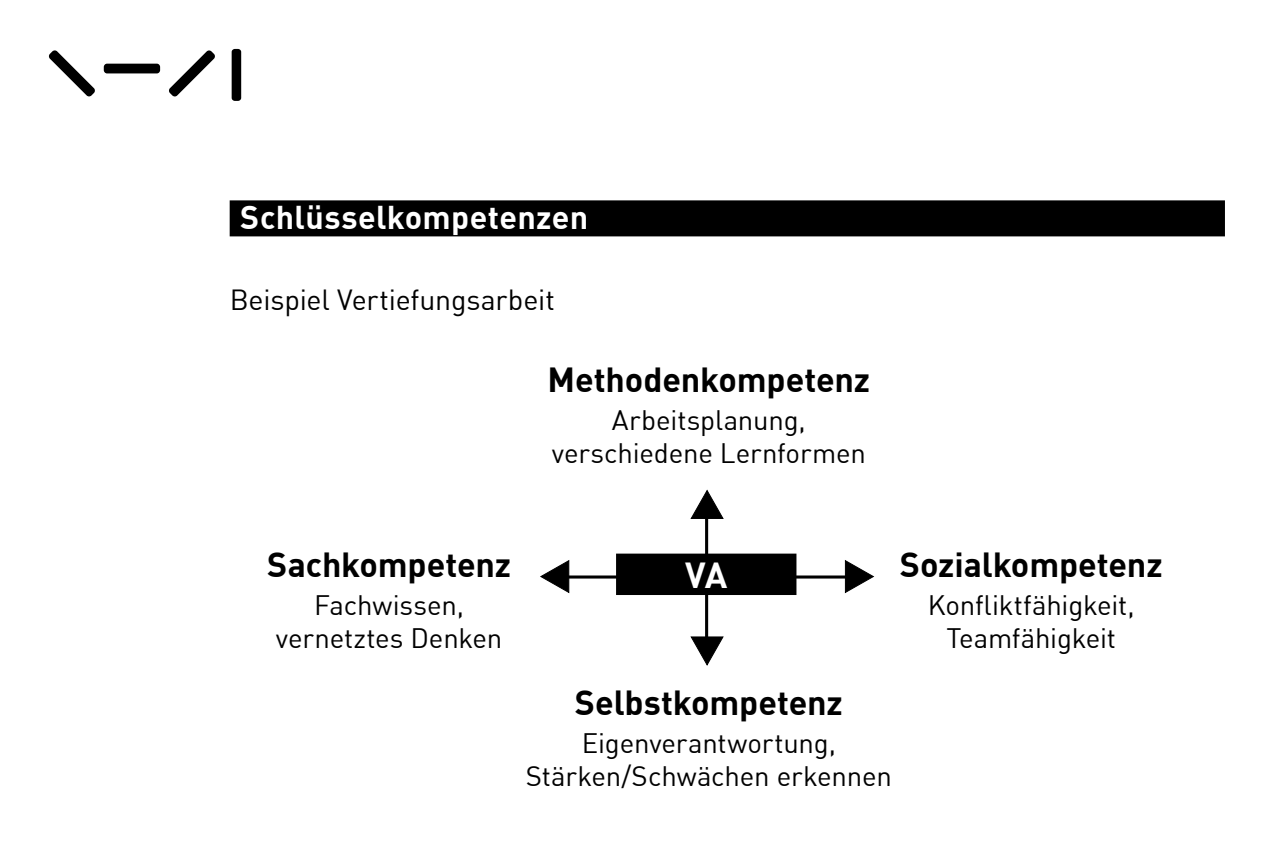
<style>
.page{position:relative;width:1276px;height:851px;background:#fff}
.page>*{position:absolute;margin:0;border:0;box-sizing:border-box;transform-origin:0 0}
.t1{font:700 35.4px "DINOT";color:#fff}
.t2{font:700 34.05px "DINOT";letter-spacing:-.005em;color:#000}
.t3{font:700 32.25px "DINOT";letter-spacing:.01em;color:#fff}
.t4{font:28.5px "DINOT";letter-spacing:-.01em;color:#000}
.t5{font:27.6px/32.8px "DINOT";letter-spacing:-.005em;color:#000;text-align:center}
</style>
<div class="page">
<div style="left:104px;top:64px;width:56px;height:9px;background:#000;border-radius:3px"></div>
<div style="left:232px;top:49px;width:9px;height:52px;background:#000;border-radius:3px"></div>
<svg style="left:169px;top:50px;width:46px;height:47px"></svg>
<svg style="left:49px;top:50px;width:46px;height:47px"></svg>
<div style="left:230px;top:200px;width:995px;height:36px;background:#000"></div>
<hr style="left:705px;top:505px;width:3px;height:146px;background:#000">
<svg style="left:690px;top:489px;width:34px;height:30px"></svg>
<svg style="left:690px;top:636px;width:34px;height:29px"></svg>
<hr style="left:556px;top:575px;width:304px;height:3px;background:#000">
<svg style="left:540px;top:560px;width:29px;height:33px"></svg>
<svg style="left:845px;top:560px;width:29px;height:33px"></svg>
<div style="left:616px;top:553px;width:180px;height:42px;background:#000"></div>
<p class="t3" style="left:240px;top:196px;width:349px">Schlüsselkompetenzen</p>
<p class="t4" style="left:230px;top:282px;width:327px">Beispiel Vertiefungsarbeit</p>
<p class="t2" style="left:547px;top:357px;width:324px">Methodenkompetenz</p>
<p class="t5" style="left:552px;top:403px;width:315px">Arbeitsplanung, verschiedene Lernformen</p>
<p class="t2" style="left:267px;top:542px;width:245px">Sachkompetenz</p>
<p class="t1" style="left:685px;top:552px;width:44px">VA</p>
<p class="t5" style="left:276px;top:588px;width:228px">Fachwissen, vernetztes Denken</p>
<p class="t2" style="left:899px;top:542px;width:264px">Sozialkompetenz</p>
<p class="t5" style="left:928px;top:588px;width:208px">Konfliktfähigkeit,<br>Teamfähigkeit</p>
<p class="t2" style="left:575px;top:680px;width:269px">Selbstkompetenz</p>
<p class="t5" style="left:526px;top:725px;width:367px">Eigenverantwortung,<br>Stärken/Schwächen erkennen</p>
</div>
